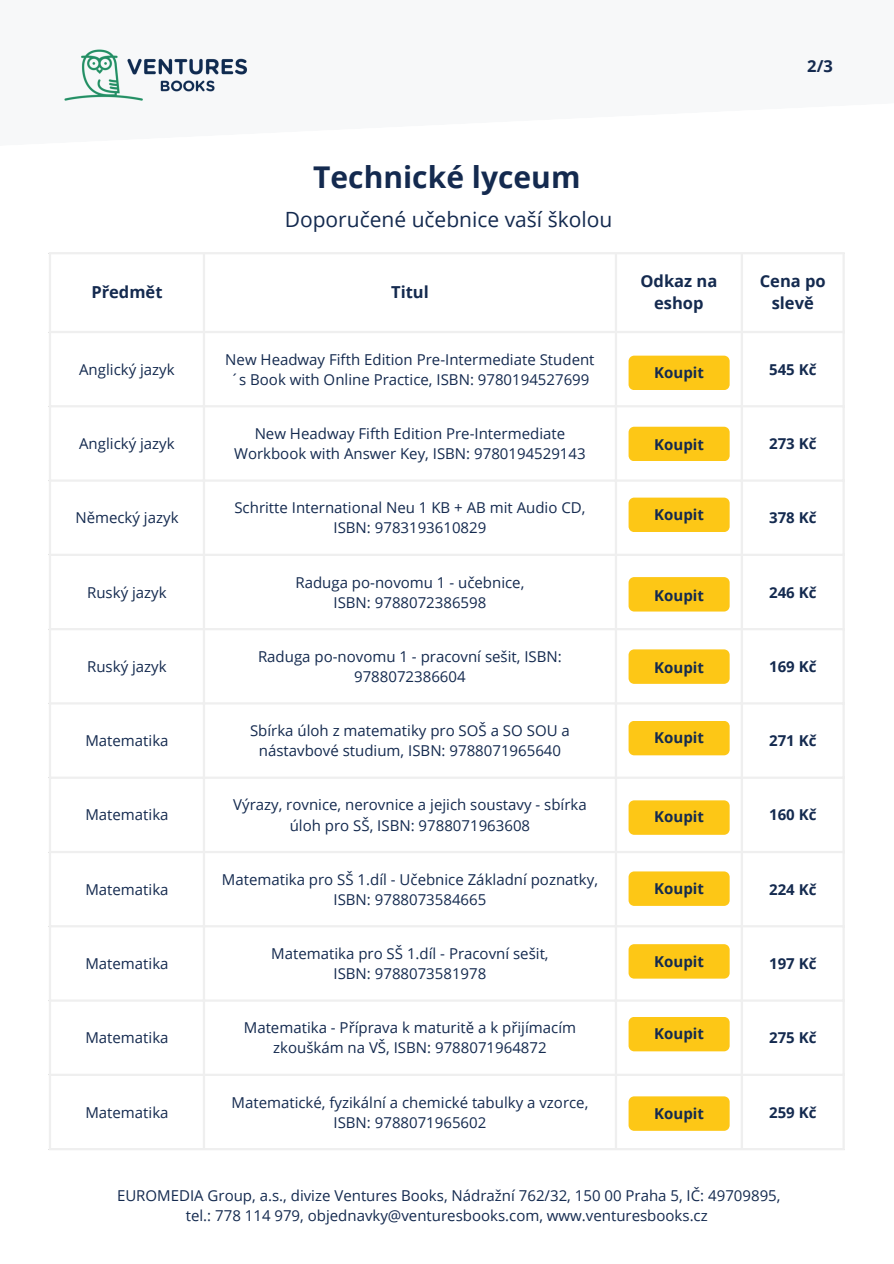
<style>
.page{position:relative;width:894px;height:1264px;background:#fff}
.page>*{position:absolute;margin:0;border:0;box-sizing:border-box;transform-origin:0 0}
.t1{font:700 30px "Open Sans";color:#142a4f}
.t2{font:21px "Open Sans";color:#142a4f}
.t3{font:700 16.5px/22.5px "Open Sans";color:#142a4f;text-align:center}
.t4{font:15px/20.2px "Open Sans";color:#142a4f;text-align:center}
.t5{font:700 15px "Open Sans";color:#142a4f}
</style>
<div class="page">
<img style="left:64px;top:49px;width:184px;height:52px">
<hr style="left:49px;top:254px;width:2px;height:893px;background:#efefef">
<hr style="left:203px;top:254px;width:2px;height:893px;background:#efefef">
<hr style="left:614px;top:254px;width:3px;height:893px;background:#efefef">
<hr style="left:740px;top:254px;width:2px;height:893px;background:#efefef">
<hr style="left:842px;top:254px;width:2px;height:893px;background:#efefef">
<hr style="left:49px;top:252px;width:795px;height:2px;background:#efefef">
<hr style="left:49px;top:331px;width:795px;height:2px;background:#efefef">
<hr style="left:49px;top:405px;width:795px;height:2px;background:#efefef">
<hr style="left:49px;top:479px;width:795px;height:2px;background:#efefef">
<hr style="left:49px;top:553px;width:795px;height:3px;background:#efefef">
<hr style="left:49px;top:628px;width:795px;height:2px;background:#efefef">
<hr style="left:49px;top:702px;width:795px;height:2px;background:#efefef">
<hr style="left:49px;top:776px;width:795px;height:2px;background:#efefef">
<hr style="left:49px;top:850px;width:795px;height:3px;background:#efefef">
<hr style="left:49px;top:925px;width:795px;height:2px;background:#efefef">
<hr style="left:49px;top:999px;width:795px;height:2px;background:#efefef">
<hr style="left:49px;top:1073px;width:795px;height:2px;background:#efefef">
<hr style="left:49px;top:1147px;width:795px;height:3px;background:#efefef">
<div style="left:628px;top:355px;width:101px;height:35px;background:#fdc716"></div>
<div style="left:628px;top:427px;width:101px;height:34px;background:#fdc716"></div>
<div style="left:628px;top:497px;width:101px;height:35px;background:#fdc716"></div>
<div style="left:628px;top:577px;width:101px;height:34px;background:#fdc716"></div>
<svg style="left:628px;top:649px;width:101px;height:35px"></svg>
<div style="left:628px;top:721px;width:101px;height:34px;background:#fdc716"></div>
<div style="left:628px;top:871px;width:101px;height:34px;background:#fdc716"></div>
<div style="left:628px;top:800px;width:101px;height:34px;background:#fdc716"></div>
<div style="left:628px;top:944px;width:101px;height:34px;background:#fdc716"></div>
<div style="left:628px;top:1017px;width:101px;height:34px;background:#fdc716"></div>
<div style="left:628px;top:1096px;width:101px;height:34px;background:#fdc716"></div>
<p class="t1" style="left:313px;top:156px;width:269px">Technické lyceum</p>
<h3 class="t2" style="left:285px;top:204px;width:329px">Doporučené učebnice vaší školou</h3>
<h1 class="t3" style="left:807px;top:54px;width:27px">2/3</h1>
<h2 class="t3" style="left:91px;top:280px;width:73px">Předmět</h2>
<p class="t3" style="left:391px;top:280px;width:39px">Titul</p>
<p class="t3" style="left:640px;top:269px;width:78px">Odkaz na eshop</p>
<p class="t3" style="left:759px;top:269px;width:67px">Cena po slevě</p>
<p class="t4" style="left:79px;top:359px;width:97px">Anglický jazyk</p>
<p class="t4" style="left:225px;top:349px;width:370px">New Headway Fifth Edition Pre-Intermediate Student ´s Book with Online Practice, ISBN: 9780194527699</p>
<p class="t5" style="left:768px;top:359px;width:49px">545 Kč</p>
<h3 class="t5" style="left:654px;top:362px;width:51px">Koupit</h3>
<p class="t4" style="left:79px;top:433px;width:97px">Anglický jazyk</p>
<p class="t4" style="left:234px;top:423px;width:353px">New Headway Fifth Edition Pre-Intermediate<br>Workbook with Answer Key, ISBN: 9780194529143</p>
<p class="t5" style="left:768px;top:433px;width:49px">273 Kč</p>
<h3 class="t5" style="left:654px;top:433px;width:51px">Koupit</h3>
<p class="t4" style="left:75px;top:507px;width:105px">Německý jazyk</p>
<p class="t4" style="left:234px;top:497px;width:352px">Schritte International Neu 1 KB + AB mit Audio CD,<br>ISBN: 9783193610829</p>
<p class="t5" style="left:768px;top:507px;width:49px">378 Kč</p>
<h3 class="t5" style="left:654px;top:504px;width:51px">Koupit</h3>
<p class="t4" style="left:87px;top:581px;width:81px">Ruský jazyk</p>
<p class="t4" style="left:295px;top:571px;width:230px">Raduga po-novomu 1 - učebnice,</p>
<p class="t4" style="left:333px;top:592px;width:154px">ISBN: 9788072386598</p>
<h3 class="t5" style="left:654px;top:585px;width:51px">Koupit</h3>
<p class="t5" style="left:768px;top:581px;width:49px">246 Kč</p>
<p class="t4" style="left:87px;top:656px;width:81px">Ruský jazyk</p>
<p class="t4" style="left:258px;top:646px;width:305px">Raduga po-novomu 1 - pracovní sešit, ISBN:<br>9788072386604</p>
<p class="t5" style="left:768px;top:656px;width:49px">169 Kč</p>
<h3 class="t5" style="left:654px;top:656px;width:51px">Koupit</h3>
<p class="t4" style="left:85px;top:730px;width:85px">Matematika</p>
<p class="t4" style="left:250px;top:720px;width:321px">Sbírka úloh z matematiky pro SOŠ a SO SOU a nástavbové studium, ISBN: 9788071965640</p>
<h3 class="t5" style="left:654px;top:727px;width:51px">Koupit</h3>
<p class="t5" style="left:768px;top:730px;width:49px">271 Kč</p>
<p class="t4" style="left:85px;top:804px;width:85px">Matematika</p>
<p class="t4" style="left:233px;top:794px;width:355px">Výrazy, rovnice, nerovnice a jejich soustavy - sbírka úloh pro SŠ, ISBN: 9788071963608</p>
<p class="t5" style="left:768px;top:804px;width:49px">160 Kč</p>
<h3 class="t5" style="left:654px;top:806px;width:51px">Koupit</h3>
<p class="t4" style="left:85px;top:878px;width:85px">Matematika</p>
<p class="t4" style="left:85px;top:953px;width:85px">Matematika</p>
<p class="t4" style="left:222px;top:868px;width:377px">Matematika pro SŠ 1.díl - Učebnice Základní poznatky,<br>ISBN: 9788073584665</p>
<p class="t4" style="left:271px;top:943px;width:279px">Matematika pro SŠ 1.díl - Pracovní sešit,</p>
<p class="t4" style="left:333px;top:963px;width:154px">ISBN: 9788073581978</p>
<h3 class="t5" style="left:654px;top:877px;width:51px">Koupit</h3>
<h3 class="t5" style="left:654px;top:950px;width:51px">Koupit</h3>
<p class="t5" style="left:768px;top:878px;width:49px">224 Kč</p>
<p class="t5" style="left:768px;top:953px;width:49px">197 Kč</p>
<p class="t4" style="left:85px;top:1027px;width:85px">Matematika</p>
<p class="t4" style="left:244px;top:1017px;width:334px">Matematika - Příprava k maturitě a k přijímacím zkouškám na VŠ, ISBN: 9788071964872</p>
<p class="t5" style="left:768px;top:1027px;width:49px">275 Kč</p>
<h3 class="t5" style="left:654px;top:1023px;width:51px">Koupit</h3>
<p class="t4" style="left:85px;top:1101px;width:85px">Matematika</p>
<p class="t4" style="left:231px;top:1091px;width:358px">Matematické, fyzikální a chemické tabulky a vzorce,<br>ISBN: 9788071965602</p>
<p class="t5" style="left:768px;top:1101px;width:49px">259 Kč</p>
<p class="t5" style="left:654px;top:1102px;width:51px">Koupit</p>
<h3 class="t4" style="left:117px;top:1184px;width:664px">EUROMEDIA Group, a.s., divize Ventures Books, Nádražní 762/32, 150 00 Praha 5, IČ: 49709895, tel.: 778 114 979, objednavky@venturesbooks.com, www.venturesbooks.cz</h3>
</div>
